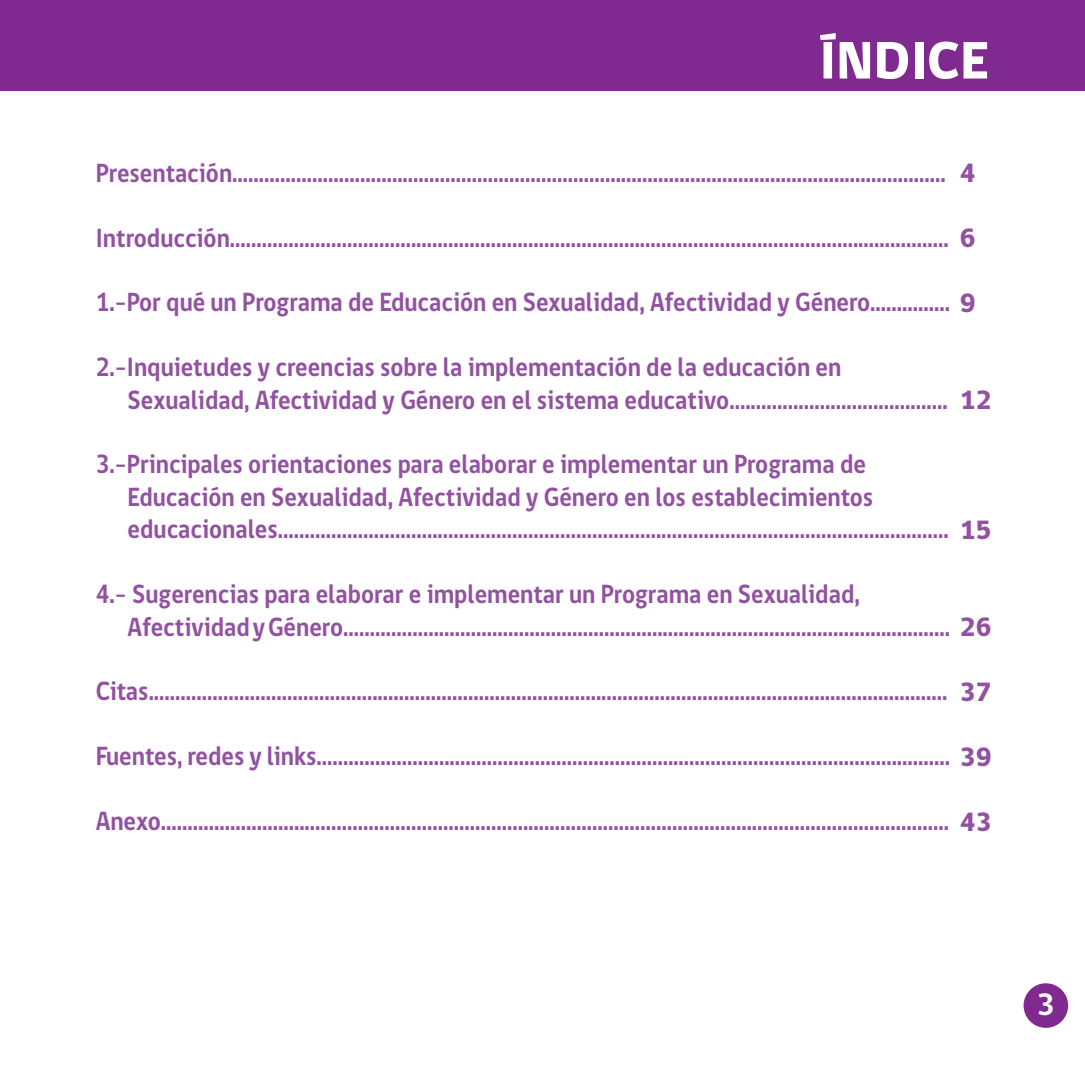
<style>
.page{position:relative;width:1085px;height:1085px;background:#fff}
.page>*{position:absolute;margin:0;border:0;box-sizing:border-box;transform-origin:0 0}
.t1{font:800 54px "gob CL";color:#fff}
.t2{font:700 31.5px "gob CL";color:#fff}
.t3{font:700 27px/32.4px "gob CL";color:#9252a1;scale:.9 1}
.t4{font:800 27px "gob CL";color:#9252a1}
.s1{font-weight:800}
</style>
<div class="page">
<div style="left:1023px;top:983px;width:44px;height:44px;background:#802990;border-radius:50%"></div>
<div style="left:0;top:0;width:1084px;height:90px;background:#802990"></div>
<p class="t1" style="left:819px;top:24px;width:171px">ÍNDICE</p>
<p class="t3" style="left:96px;top:157px;width:945px">Presentación......................................................................................................................................</p>
<p class="t4" style="left:959px;top:155px;width:17px">4</p>
<p class="t3" style="left:96px;top:222px;width:979px">Introducción....................................................................................................................................... <span class="s1">6</span></p>
<p class="t3" style="left:96px;top:287px;width:979px">1.-Por qué un Programa de Educación en Sexualidad, Afectividad y Género............... <span class="s1">9</span></p>
<p class="t3" style="left:128px;top:351px;width:961px;text-indent:-32px">2.-Inquietudes y creencias sobre la implementación de la educación en<br>Sexualidad, Afectividad y Género en el sistema educativo......................................... <span class="s1">12</span></p>
<p class="t3" style="left:128px;top:449px;width:961px;text-indent:-32px">3.-Principales orientaciones para elaborar e implementar un Programa de<br>Educación en Sexualidad, Afectividad y Género en los establecimientos educacionales.............................................................................................................................. <span class="s1">15</span></p>
<p class="t3" style="left:128px;top:578px;width:961px;text-indent:-32px">4.- Sugerencias para elaborar e implementar un Programa en Sexualidad,<br>Afectividad y Género.................................................................................................................. <span class="s1">26</span></p>
<p class="t3" style="left:96px;top:675px;width:947px">Citas......................................................................................................................................................</p>
<p class="t4" style="left:959px;top:673px;width:33px">37</p>
<p class="t3" style="left:96px;top:740px;width:996px">Fuentes, redes y links....................................................................................................................... <span class="s1">39</span></p>
<p class="t3" style="left:96px;top:805px;width:996px">Anexo.................................................................................................................................................... <span class="s1">43</span></p>
<p class="t2" style="left:1036px;top:982px;width:20px">3</p>
</div>
